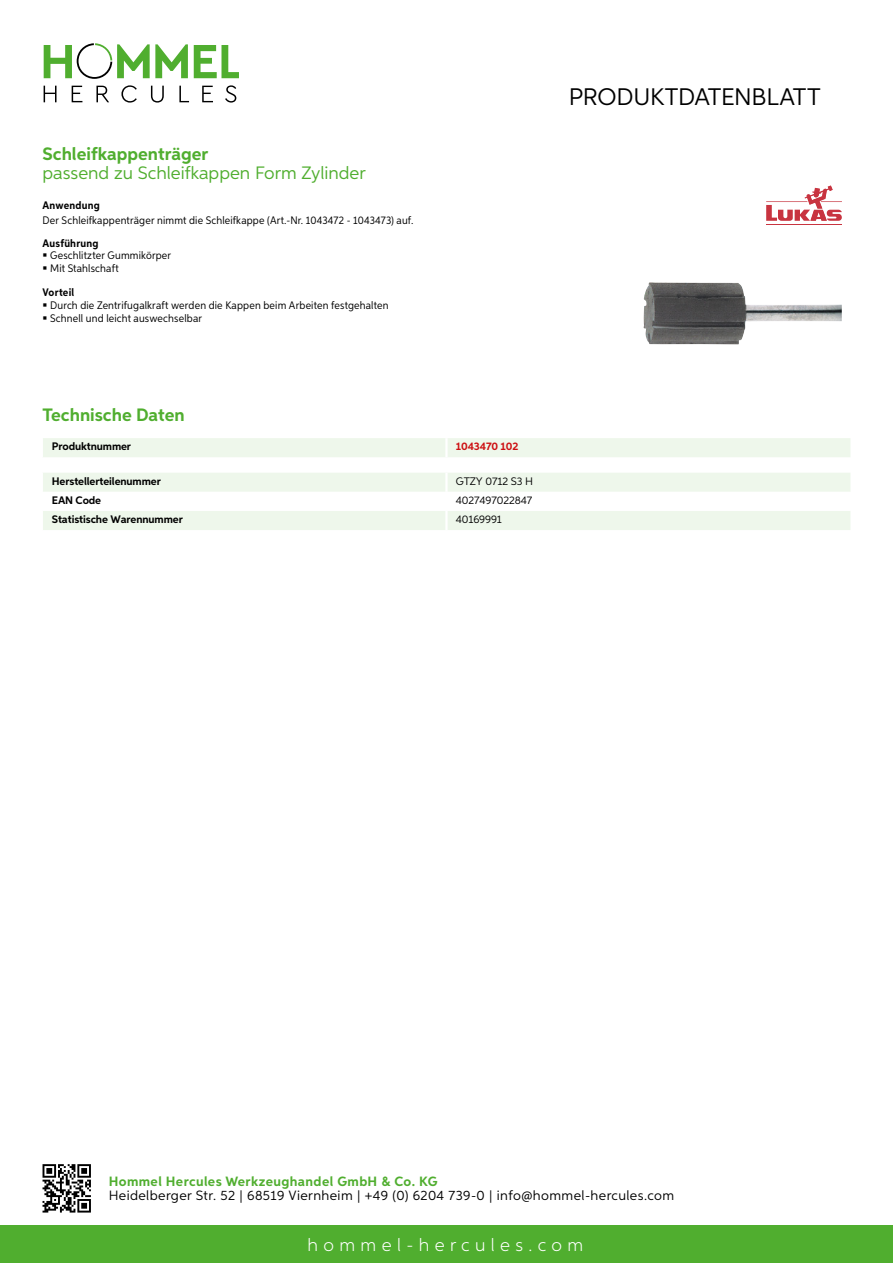
<style>
.page{position:relative;width:893px;height:1263px;background:#fff}
.page>*{position:absolute;margin:0;border:0;box-sizing:border-box;transform-origin:0 0}
.t1{font:24px "Aspira";letter-spacing:-.01em;color:#000}
.t2{font:700 18px "Aspira";color:#50ae2f}
.t3{font:18px "Aspira";color:#50ae2f}
.t4{font:300 18px "Aspira";letter-spacing:.3em;color:#fff}
.t5{font:13.5px "Aspira";letter-spacing:.03em;color:#000}
.t6{font:700 13.5px "Aspira";letter-spacing:.03em;color:#50ae2f}
.t7{font:10.95px/12.8px "Aspira Nar";letter-spacing:.015em;color:#000}
.t8{font:700 10.95px "Aspira";letter-spacing:-.01em;color:#000}
.t9{font:10.95px "Aspira";letter-spacing:-.01em;color:#000}
.t10{font:700 10.95px "Aspira Nar";letter-spacing:.02em;color:#000}
.t11{font:700 10.95px "Aspira";letter-spacing:-.01em;color:#cd1013}
</style>
<div class="page">
<div style="left:0;top:1226px;width:893px;height:37px;background:#50ae2f"></div>
<svg style="left:43px;top:1164px;width:48px;height:48px"></svg>
<svg style="left:194px;top:45px;width:45px;height:33px"></svg>
<svg style="left:44px;top:43px;width:144px;height:36px"></svg>
<svg style="left:44px;top:86px;width:13px;height:16px"></svg>
<svg style="left:72px;top:86px;width:10px;height:16px"></svg>
<svg style="left:96px;top:86px;width:13px;height:16px"></svg>
<svg style="left:121px;top:85px;width:16px;height:18px"></svg>
<svg style="left:151px;top:86px;width:13px;height:17px"></svg>
<svg style="left:179px;top:86px;width:10px;height:16px"></svg>
<svg style="left:202px;top:86px;width:11px;height:16px"></svg>
<svg style="left:225px;top:85px;width:11px;height:18px"></svg>
<div style="left:43px;top:438px;width:807px;height:19px;background:#eef7eb"></div>
<hr style="left:445px;top:438px;width:3px;height:19px;background:#fff">
<svg style="left:43px;top:473px;width:807px;height:57px"></svg>
<hr style="left:445px;top:511px;width:3px;height:19px;background:#fff">
<img style="left:643px;top:282px;width:199px;height:62px">
<hr style="left:766px;top:224px;width:76px;height:1px;background:#c83440">
<svg style="left:766px;top:185px;width:76px;height:36px"></svg>
<h2 class="t2" style="left:43px;top:142px;width:167px">Schleifkappenträger</h2>
<h2 class="t3" style="left:43px;top:162px;width:325px">passend zu Schleifkappen Form Zylinder</h2>
<p class="t10" style="left:43px;top:199px;width:59px">Anwendung</p>
<p class="t7" style="left:43px;top:214px;width:372px">Der Schleifkappenträger nimmt die Schleifkappe (Art.-Nr. 1043472 - 1043473) auf.</p>
<p class="t10" style="left:43px;top:236px;width:58px">Ausführung</p>
<p class="t7" style="left:50px;top:249px;width:123px">Geschlitzter Gummikörper<br>Mit Stahlschaft</p>
<p class="t10" style="left:43px;top:286px;width:33px">Vorteil</p>
<p class="t7" style="left:50px;top:299px;width:340px">Durch die Zentrifugalkraft werden die Kappen beim Arbeiten festgehalten<br>Schnell und leicht auswechselbar</p>
<h2 class="t2" style="left:43px;top:404px;width:144px">Technische Daten</h2>
<p class="t8" style="left:52px;top:440px;width:81px">Produktnummer</p>
<p class="t11" style="left:456px;top:440px;width:64px">1043470 102</p>
<p class="t8" style="left:52px;top:474px;width:111px">Herstellerteilenummer</p>
<p class="t9" style="left:456px;top:474px;width:79px">GTZY 0712 S3 H</p>
<p class="t8" style="left:52px;top:493px;width:51px">EAN Code</p>
<p class="t9" style="left:456px;top:493px;width:78px">4027497022847</p>
<p class="t8" style="left:52px;top:512px;width:132px">Statistische Warennummer</p>
<p class="t9" style="left:456px;top:512px;width:48px">40169991</p>
<h1 class="t1" style="left:569px;top:82px;width:253px">Produktdatenblatt</h1>
<p class="t6" style="left:109px;top:1172px;width:330px">Hommel Hercules Werkzeughandel GmbH &amp; Co. KG</p>
<p class="t5" style="left:109px;top:1187px;width:567px">Heidelberger Str. 52 | 68519 Viernheim | +49 (0) 6204 739-0 | info@hommel-hercules.com</p>
<h2 class="t4" style="left:307px;top:1234px;width:277px">hommel-hercules.com</h2>
</div>
